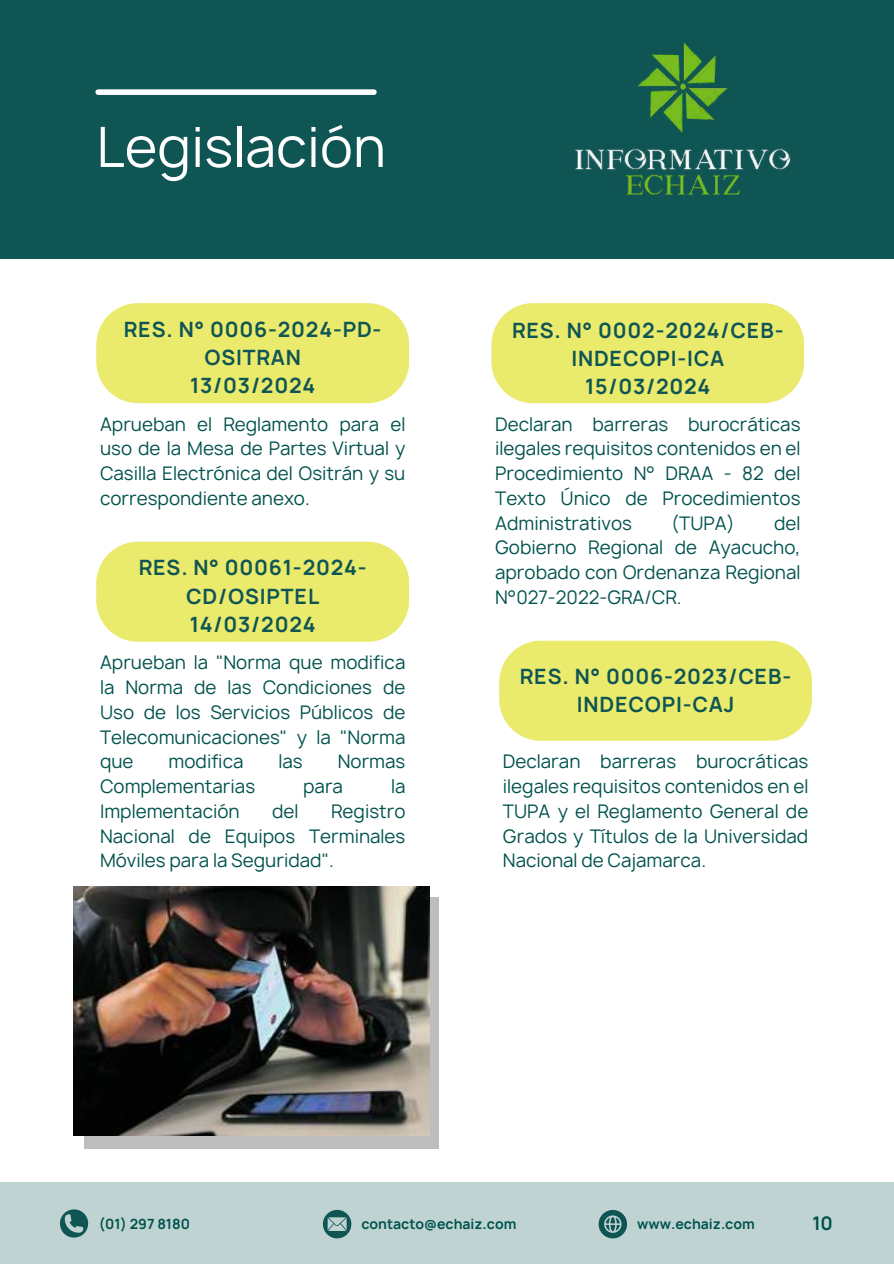
<style>
.page{position:relative;width:894px;height:1264px;background:#fff}
.page>*{position:absolute;margin:0;border:0;box-sizing:border-box;transform-origin:0 0}
.t1{font:53.4px "Manrope";color:#fff}
.t2{font:700 20.25px/28.2px "Manrope";letter-spacing:.04em;color:#0f5554;text-align:center}
.t3{font:18px/24.8px "Manrope";color:#00524c;text-align:justify}
.t4{font:700 18px "Manrope";color:#00524c}
.t5{font:700 13.5px "Manrope";color:#00524c}
</style>
<div class="page">
<div style="left:0;top:0;width:893px;height:259px;background:#0f5554"></div>
<div style="left:98px;top:89px;width:276px;height:6px;background:#fff"></div>
<div style="left:0;top:1182px;width:893px;height:81px;background:#bfd4d2"></div>
<img style="left:575px;top:42px;width:216px;height:153px">
<svg style="left:60px;top:1209px;width:28px;height:29px"></svg>
<svg style="left:323px;top:1209px;width:28px;height:28px"></svg>
<svg style="left:598px;top:1210px;width:28px;height:27px"></svg>
<svg style="left:84px;top:897px;width:355px;height:251px;fill:#bdbdbd"></svg>
<img style="left:73px;top:886px;width:356px;height:249px">
<div style="left:96px;top:303px;width:313px;height:100px;background:#eaea6c"></div>
<div style="left:96px;top:541px;width:313px;height:100px;background:#eaea6c"></div>
<div style="left:491px;top:303px;width:313px;height:100px;background:#eaea6c"></div>
<div style="left:499px;top:640px;width:312px;height:100px;background:#eaea6c"></div>
<h1 class="t1" style="left:96px;top:110px;width:291px">Legislación</h1>
<p class="t2" style="left:124px;top:315px;width:259px">RES. N° 0006-2024-PD-<br>OSITRAN<br>13/03/2024</p>
<p class="t3" style="left:100px;top:411px;width:307px">Aprueban el Reglamento para el uso de la Mesa de Partes Virtual y Casilla Electrónica del Ositrán y su correspondiente anexo.</p>
<p class="t2" style="left:139px;top:553px;width:229px">RES. N° 00061-2024-<br>CD/OSIPTEL<br>14/03/2024</p>
<p class="t3" style="left:100px;top:650px;width:307px">Aprueban la "Norma que modifica la Norma de las Condiciones de Uso de los Servicios Públicos de Telecomunicaciones" y la "Norma que</p>
<p class="t3" style="left:168px;top:749px;width:76px">modifica</p>
<p class="t3" style="left:278px;top:749px;width:26px">las</p>
<p class="t3" style="left:337px;top:749px;width:69px">Normas</p>
<p class="t3" style="left:100px;top:774px;width:157px">Complementarias</p>
<p class="t3" style="left:303px;top:774px;width:41px">para</p>
<p class="t3" style="left:391px;top:774px;width:16px">la</p>
<p class="t3" style="left:100px;top:798px;width:141px">Implementación</p>
<p class="t3" style="left:272px;top:798px;width:28px">del</p>
<p class="t3" style="left:100px;top:798px;width:307px;text-indent:231px">Registro Nacional de Equipos Terminales Móviles para la Seguridad".</p>
<p class="t2" style="left:512px;top:316px;width:273px">RES. N° 0002-2024/CEB-<br>INDECOPI-ICA<br>15/03/2024</p>
<p class="t3" style="left:495px;top:411px;width:307px">Declaran barreras burocráticas ilegales requisitos contenidos en el Procedimiento N° DRAA - 82 del Texto Único de Procedimientos Administrativos</p>
<p class="t3" style="left:671px;top:510px;width:65px">(TUPA)</p>
<p class="t3" style="left:495px;top:510px;width:307px;text-indent:279px">del Gobierno Regional de Ayacucho, aprobado con Ordenanza Regional N°027-2022-GRA/CR.</p>
<p class="t2" style="left:519px;top:662px;width:273px">RES. N° 0006-2023/CEB-<br>INDECOPI-CAJ</p>
<p class="t3" style="left:502px;top:749px;width:307px">Declaran barreras burocráticas ilegales requisitos contenidos en el TUPA y el Reglamento General de Grados y Títulos de la Universidad Nacional de Cajamarca.</p>
<p class="t5" style="left:99px;top:1214px;width:93px">(01) 297 8180</p>
<p class="t5" style="left:361px;top:1214px;width:156px">contacto@echaiz.com</p>
<p class="t5" style="left:637px;top:1214px;width:119px">www.echaiz.com</p>
<p class="t4" style="left:812px;top:1211px;width:22px">10</p>
</div>
